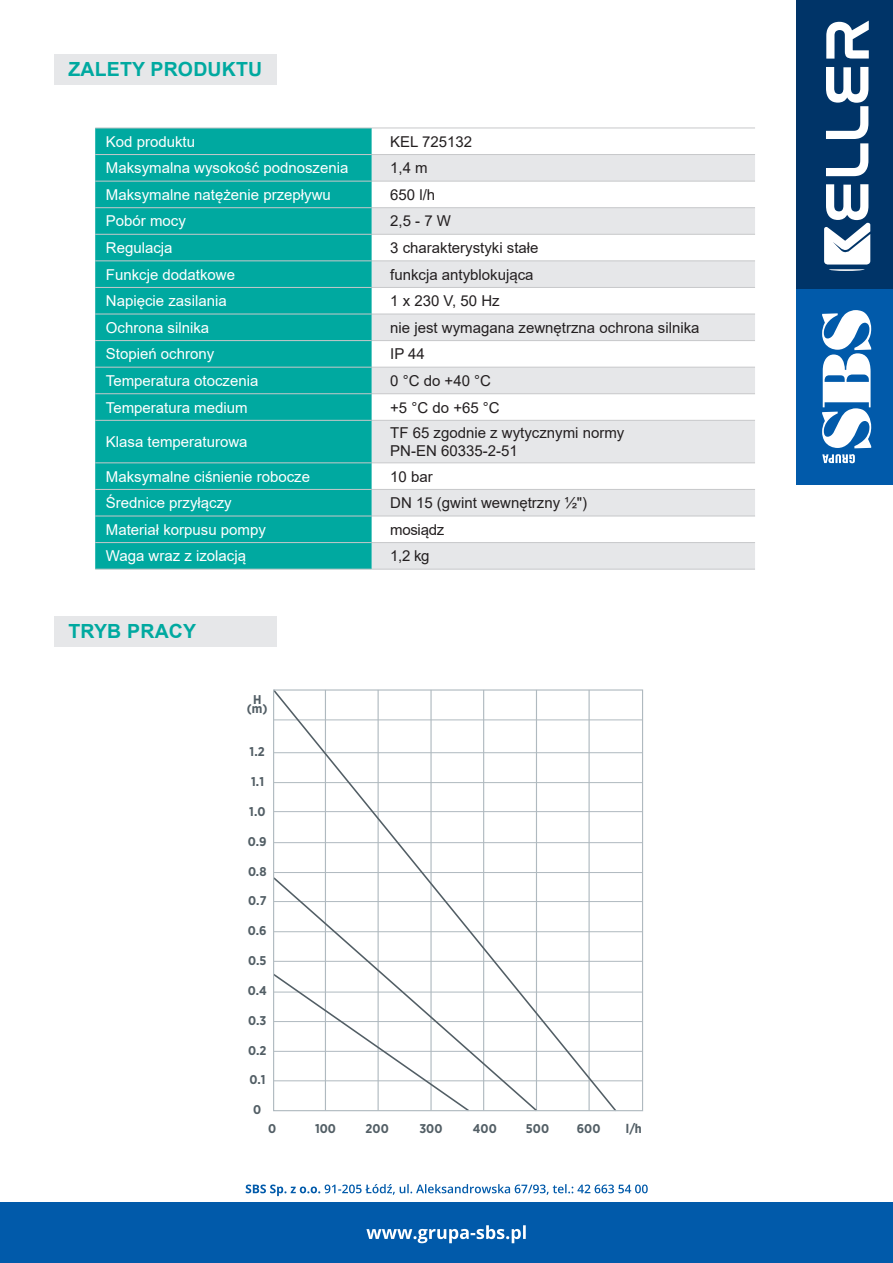
<style>
.page{position:relative;width:893px;height:1263px;background:#fff}
.page>*{position:absolute;margin:0;border:0;box-sizing:border-box;transform-origin:0 0}
.t1{font:700 19.5px "Arial";letter-spacing:.01em;color:#00a9a0}
.t2{font:15px/26.5px "Arial";color:#fff}
.t3{font:15px/26.5px "Arial";color:#231f20}
.t4{font:700 12.75px/9.8px "Gotham Narrow";letter-spacing:.005em;color:#525e65;text-align:center}
</style>
<div class="page">
<svg style="left:246px;top:1184px;width:402px;height:12px"></svg>
<div style="left:0;top:1203px;width:893px;height:60px;background:#015aaa"></div>
<svg style="left:366px;top:1225px;width:160px;height:18px"></svg>
<div style="left:796px;top:289px;width:97px;height:196px;background:#015aaa"></div>
<svg style="left:822px;top:310px;width:49px;height:138px"></svg>
<svg style="left:822px;top:454px;width:33px;height:9px"></svg>
<div style="left:796px;top:0;width:97px;height:289px;background:#003468"></div>
<svg style="left:824px;top:20px;width:46px;height:251px"></svg>
<div style="left:54px;top:54px;width:222px;height:31px;background:#e6e7e9"></div>
<svg style="left:372px;top:155px;width:383px;height:414px;fill:#e6e7e9"></svg>
<hr style="left:372px;top:127px;width:383px;height:1px;background:#c7c8ca">
<hr style="left:372px;top:154px;width:383px;height:1px;background:#c7c8ca">
<hr style="left:372px;top:181px;width:383px;height:1px;background:#c7c8ca">
<hr style="left:372px;top:207px;width:383px;height:1px;background:#c7c8ca">
<hr style="left:372px;top:234px;width:383px;height:1px;background:#c7c8ca">
<hr style="left:372px;top:260px;width:383px;height:1px;background:#c7c8ca">
<hr style="left:372px;top:287px;width:383px;height:1px;background:#c7c8ca">
<hr style="left:372px;top:314px;width:383px;height:1px;background:#c7c8ca">
<hr style="left:372px;top:340px;width:383px;height:1px;background:#c7c8ca">
<hr style="left:372px;top:367px;width:383px;height:1px;background:#c7c8ca">
<hr style="left:372px;top:393px;width:383px;height:1px;background:#c7c8ca">
<hr style="left:372px;top:420px;width:383px;height:1px;background:#c7c8ca">
<hr style="left:372px;top:462px;width:383px;height:1px;background:#c7c8ca">
<hr style="left:372px;top:489px;width:383px;height:1px;background:#c7c8ca">
<hr style="left:372px;top:515px;width:383px;height:1px;background:#c7c8ca">
<hr style="left:372px;top:542px;width:383px;height:1px;background:#c7c8ca">
<hr style="left:372px;top:569px;width:383px;height:1px;background:#c7c8ca">
<div style="left:95px;top:128px;width:277px;height:441px;background:#00a9a0"></div>
<hr style="left:95px;top:127px;width:277px;height:1px;background:#c7c8ca">
<hr style="left:95px;top:154px;width:277px;height:1px;background:#c7c8ca">
<hr style="left:95px;top:181px;width:277px;height:1px;background:#c7c8ca">
<hr style="left:95px;top:207px;width:277px;height:1px;background:#c7c8ca">
<hr style="left:95px;top:234px;width:277px;height:1px;background:#c7c8ca">
<hr style="left:95px;top:260px;width:277px;height:1px;background:#c7c8ca">
<hr style="left:95px;top:287px;width:277px;height:1px;background:#c7c8ca">
<hr style="left:95px;top:314px;width:277px;height:1px;background:#c7c8ca">
<hr style="left:95px;top:340px;width:277px;height:1px;background:#c7c8ca">
<hr style="left:95px;top:367px;width:277px;height:1px;background:#c7c8ca">
<hr style="left:95px;top:393px;width:277px;height:1px;background:#c7c8ca">
<hr style="left:95px;top:420px;width:277px;height:1px;background:#c7c8ca">
<hr style="left:95px;top:462px;width:277px;height:1px;background:#c7c8ca">
<hr style="left:95px;top:489px;width:277px;height:1px;background:#c7c8ca">
<hr style="left:95px;top:515px;width:277px;height:1px;background:#c7c8ca">
<hr style="left:95px;top:542px;width:277px;height:1px;background:#c7c8ca">
<hr style="left:95px;top:569px;width:277px;height:1px;background:#c7c8ca">
<div style="left:54px;top:616px;width:222px;height:31px;background:#e6e7e9"></div>
<svg style="left:273px;top:689px;width:371px;height:423px"></svg>
<h1 class="t1" style="left:68px;top:55px;width:195px">ZALETY PRODUKTU</h1>
<p class="t2" style="left:106px;top:128px;width:244px">Kod produktu<br>Maksymalna wysokość podnoszenia<br>Maksymalne natężenie przepływu<br>Pobór mocy<br>Regulacja<br>Funkcje dodatkowe<br>Napięcie zasilania<br>Ochrona silnika<br>Stopień ochrony<br>Temperatura otoczenia<br>Temperatura medium</p>
<p class="t2" style="left:106px;top:428px;width:143px">Klasa temperaturowa</p>
<p class="t2" style="left:106px;top:463px;width:206px">Maksymalne ciśnienie robocze<br>Średnice przyłączy<br>Materiał korpusu pompy<br>Waga wraz z izolacją</p>
<h1 class="t1" style="left:68px;top:617px;width:129px">TRYB PRACY</h1>
<p class="t4" style="left:247px;top:694px;width:22px">H (m)</p>
<p class="t4" style="left:250px;top:747px;width:17px">1.2</p>
<p class="t4" style="left:251px;top:777px;width:15px">1.1</p>
<p class="t4" style="left:249px;top:806px;width:18px">1.0</p>
<p class="t4" style="left:248px;top:836px;width:20px">0.9</p>
<p class="t4" style="left:248px;top:866px;width:20px">0.8</p>
<p class="t4" style="left:248px;top:896px;width:20px">0.7</p>
<p class="t4" style="left:248px;top:926px;width:20px">0.6</p>
<p class="t4" style="left:248px;top:956px;width:20px">0.5</p>
<p class="t4" style="left:248px;top:985px;width:21px">0.4</p>
<p class="t4" style="left:248px;top:1015px;width:20px">0.3</p>
<p class="t4" style="left:248px;top:1045px;width:20px">0.2</p>
<p class="t4" style="left:249px;top:1075px;width:18px">0.1</p>
<p class="t4" style="left:253px;top:1105px;width:10px">0</p>
<p class="t3" style="left:390px;top:128px;width:311px">KEL 725132<br>1,4 m<br>650 l/h<br>2,5 - 7 W<br>3 charakterystyki stałe<br>funkcja antyblokująca<br>1 x 230 V, 50 Hz<br>nie jest wymagana zewnętrzna ochrona silnika<br>IP 44<br>0 °C do +40 °C<br>+5 °C do +65 °C<br>TF 65 zgodnie z wytycznymi normy</p>
<p class="t3" style="left:390px;top:438px;width:199px">PN-EN 60335-2-51<br>10 bar<br>DN 15 (gwint wewnętrzny ½") mosiądz<br>1,2 kg</p>
<p class="t4" style="left:268px;top:1123px;width:10px">0</p>
<p class="t4" style="left:315px;top:1123px;width:23px">100</p>
<p class="t4" style="left:366px;top:1123px;width:25px">200</p>
<p class="t4" style="left:419px;top:1123px;width:25px">300</p>
<p class="t4" style="left:473px;top:1123px;width:25px">400</p>
<p class="t4" style="left:526px;top:1123px;width:25px">500</p>
<p class="t4" style="left:577px;top:1123px;width:25px">600</p>
<p class="t4" style="left:626px;top:1123px;width:17px">l/h</p>
</div>
